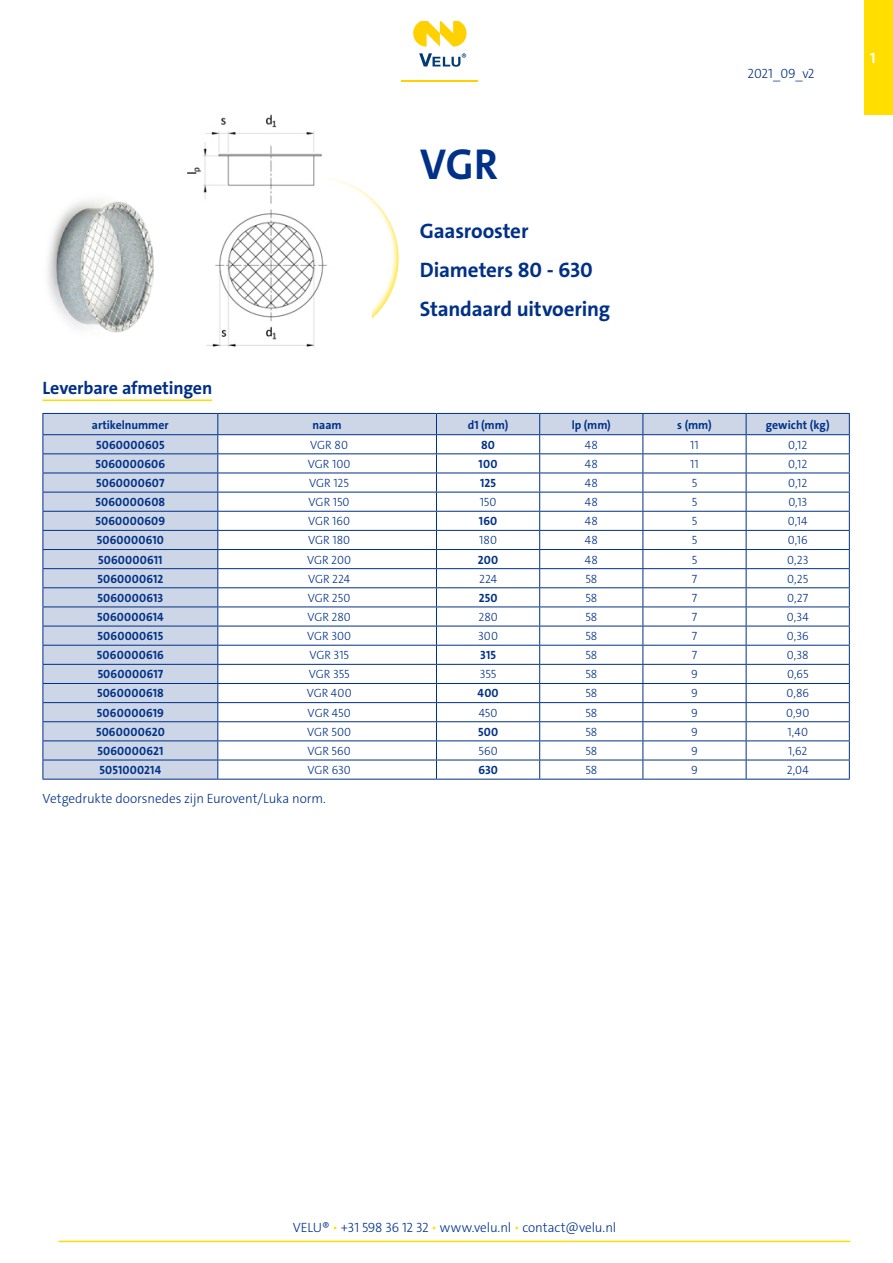
<style>
.page{position:relative;width:893px;height:1263px;background:#fff}
.page>*{position:absolute;margin:0;border:0;box-sizing:border-box;transform-origin:0 0}
.t1{font:700 43.5px "The Sans C4 s";color:#003087;scale:.95 1}
.t2{font:700 21px/39px "The Sans C4 s";letter-spacing:-.01em;color:#003087}
.t3{font:700 18px "The Sans C4 s";letter-spacing:-.01em;color:#003087}
.t4{font:700 15px "The Sans C4 s";color:#fff}
.t5{font:300 13.5px "The Sans C4 s";letter-spacing:-.005em;color:#003087}
.t6{font:300 12px "The Sans C4 s";color:#003087}
.t7{font:700 12px "The Sans C4 s";letter-spacing:.015em;color:#003087}
.t8{font:700 12px "The Sans C4 s";letter-spacing:-.005em;color:#003087}
.s1{color:#ffde00}
</style>
<div class="page">
<hr style="left:401px;top:80px;width:77px;height:2px;background:#ffd100">
<svg style="left:419px;top:53px;width:47px;height:14px"></svg>
<svg style="left:413px;top:21px;width:54px;height:26px"></svg>
<hr style="left:58px;top:1241px;width:792px;height:1px;background:#ffde00">
<div style="left:223px;top:167px;width:189px;height:174px;background:#ffde00;opacity:.75"></div>
<div style="left:0;top:218px;width:372px;height:128px;background:#fff"></div>
<div style="left:864px;top:0;width:29px;height:115px;background:#ffde00"></div>
<hr style="left:43px;top:399px;width:169px;height:2px;background:#ffde00">
<svg style="left:43px;top:413px;width:807px;height:366px"></svg>
<hr style="left:43px;top:779px;width:175px;height:1px;background:#003087">
<hr style="left:218px;top:779px;width:218px;height:1px;background:#003087">
<hr style="left:436px;top:779px;width:104px;height:1px;background:#003087">
<hr style="left:540px;top:779px;width:103px;height:1px;background:#003087">
<hr style="left:643px;top:779px;width:103px;height:1px;background:#003087">
<hr style="left:746px;top:779px;width:104px;height:1px;background:#003087">
<img style="left:206px;top:202px;width:128px;height:146px">
<img style="left:187px;top:114px;width:140px;height:93px">
<img style="left:47px;top:199px;width:107px;height:134px">
<h3 class="t3" style="left:43px;top:376px;width:171px">Leverbare afmetingen</h3>
<h1 class="t1" style="left:420px;top:136px;width:83px">VGR</h1>
<h2 class="t2" style="left:420px;top:211px;width:192px">Gaasrooster<br>Diameters 80 - 630<br>Standaard uitvoering</h2>
<p class="t5" style="left:748px;top:65px;width:68px">2021_09_v2</p>
<p class="t8" style="left:92px;top:417px;width:78px">artikelnummer</p>
<p class="t7" style="left:313px;top:417px;width:31px">naam</p>
<p class="t7" style="left:468px;top:417px;width:42px">d1 (mm)</p>
<p class="t7" style="left:572px;top:417px;width:41px">lp (mm)</p>
<p class="t7" style="left:677px;top:417px;width:36px">s (mm)</p>
<p class="t7" style="left:766px;top:417px;width:65px">gewicht (kg)</p>
<p class="t7" style="left:96px;top:437px;width:70px">5060000605</p>
<p class="t6" style="left:310px;top:437px;width:39px">VGR 80</p>
<p class="t7" style="left:481px;top:437px;width:15px">80</p>
<p class="t6" style="left:585px;top:437px;width:15px">48</p>
<p class="t6" style="left:690px;top:437px;width:10px">11</p>
<p class="t6" style="left:788px;top:437px;width:21px">0,12</p>
<p class="t7" style="left:95px;top:456px;width:71px">5060000606</p>
<p class="t6" style="left:308px;top:456px;width:44px">VGR 100</p>
<p class="t7" style="left:479px;top:456px;width:20px">100</p>
<p class="t6" style="left:585px;top:456px;width:15px">48</p>
<p class="t6" style="left:690px;top:456px;width:10px">11</p>
<p class="t6" style="left:788px;top:456px;width:21px">0,12</p>
<p class="t7" style="left:96px;top:475px;width:70px">5060000607</p>
<p class="t6" style="left:309px;top:475px;width:41px">VGR 125</p>
<p class="t7" style="left:480px;top:475px;width:17px">125</p>
<p class="t6" style="left:585px;top:475px;width:15px">48</p>
<p class="t6" style="left:692px;top:475px;width:7px">5</p>
<p class="t6" style="left:788px;top:475px;width:21px">0,12</p>
<p class="t7" style="left:95px;top:494px;width:71px">5060000608</p>
<p class="t6" style="left:309px;top:494px;width:43px">VGR 150</p>
<p class="t6" style="left:480px;top:494px;width:18px">150</p>
<p class="t6" style="left:585px;top:494px;width:15px">48</p>
<p class="t6" style="left:692px;top:494px;width:7px">5</p>
<p class="t6" style="left:788px;top:494px;width:20px">0,13</p>
<p class="t7" style="left:95px;top:513px;width:71px">5060000609</p>
<p class="t6" style="left:308px;top:513px;width:44px">VGR 160</p>
<p class="t7" style="left:479px;top:513px;width:20px">160</p>
<p class="t6" style="left:585px;top:513px;width:15px">48</p>
<p class="t6" style="left:692px;top:513px;width:7px">5</p>
<p class="t6" style="left:788px;top:513px;width:21px">0,14</p>
<p class="t7" style="left:97px;top:533px;width:69px">5060000610</p>
<p class="t6" style="left:308px;top:533px;width:44px">VGR 180</p>
<p class="t6" style="left:479px;top:533px;width:19px">180</p>
<p class="t6" style="left:585px;top:533px;width:15px">48</p>
<p class="t6" style="left:692px;top:533px;width:7px">5</p>
<p class="t6" style="left:788px;top:533px;width:21px">0,16</p>
<p class="t7" style="left:98px;top:552px;width:66px">5060000611</p>
<p class="t6" style="left:307px;top:552px;width:46px">VGR 200</p>
<p class="t7" style="left:478px;top:552px;width:22px">200</p>
<p class="t6" style="left:585px;top:552px;width:15px">48</p>
<p class="t6" style="left:692px;top:552px;width:7px">5</p>
<p class="t6" style="left:787px;top:552px;width:23px">0,23</p>
<p class="t7" style="left:97px;top:571px;width:67px">5060000612</p>
<p class="t6" style="left:308px;top:571px;width:44px">VGR 224</p>
<p class="t6" style="left:479px;top:571px;width:20px">224</p>
<p class="t6" style="left:585px;top:571px;width:14px">58</p>
<p class="t6" style="left:692px;top:571px;width:7px">7</p>
<p class="t6" style="left:787px;top:571px;width:23px">0,25</p>
<p class="t7" style="left:97px;top:590px;width:67px">5060000613</p>
<p class="t6" style="left:308px;top:590px;width:44px">VGR 250</p>
<p class="t7" style="left:479px;top:590px;width:20px">250</p>
<p class="t6" style="left:585px;top:590px;width:14px">58</p>
<p class="t6" style="left:692px;top:590px;width:7px">7</p>
<p class="t6" style="left:787px;top:590px;width:22px">0,27</p>
<p class="t7" style="left:97px;top:609px;width:68px">5060000614</p>
<p class="t6" style="left:307px;top:609px;width:45px">VGR 280</p>
<p class="t6" style="left:478px;top:609px;width:21px">280</p>
<p class="t6" style="left:585px;top:609px;width:14px">58</p>
<p class="t6" style="left:692px;top:609px;width:7px">7</p>
<p class="t6" style="left:787px;top:609px;width:23px">0,34</p>
<p class="t7" style="left:98px;top:628px;width:67px">5060000615</p>
<p class="t6" style="left:307px;top:628px;width:46px">VGR 300</p>
<p class="t6" style="left:478px;top:628px;width:21px">300</p>
<p class="t6" style="left:585px;top:628px;width:14px">58</p>
<p class="t6" style="left:692px;top:628px;width:7px">7</p>
<p class="t6" style="left:787px;top:628px;width:23px">0,36</p>
<p class="t7" style="left:97px;top:647px;width:68px">5060000616</p>
<p class="t6" style="left:309px;top:647px;width:41px">VGR 315</p>
<p class="t7" style="left:480px;top:647px;width:17px">315</p>
<p class="t6" style="left:585px;top:647px;width:14px">58</p>
<p class="t6" style="left:692px;top:647px;width:7px">7</p>
<p class="t6" style="left:787px;top:647px;width:23px">0,38</p>
<p class="t7" style="left:98px;top:666px;width:67px">5060000617</p>
<p class="t6" style="left:309px;top:666px;width:42px">VGR 355</p>
<p class="t6" style="left:480px;top:666px;width:18px">355</p>
<p class="t6" style="left:585px;top:666px;width:14px">58</p>
<p class="t6" style="left:691px;top:666px;width:8px">9</p>
<p class="t6" style="left:787px;top:666px;width:23px">0,65</p>
<p class="t7" style="left:97px;top:686px;width:68px">5060000618</p>
<p class="t6" style="left:307px;top:686px;width:46px">VGR 400</p>
<p class="t7" style="left:478px;top:686px;width:23px">400</p>
<p class="t6" style="left:585px;top:686px;width:14px">58</p>
<p class="t6" style="left:691px;top:686px;width:8px">9</p>
<p class="t6" style="left:786px;top:686px;width:24px">0,86</p>
<p class="t7" style="left:97px;top:705px;width:68px">5060000619</p>
<p class="t6" style="left:308px;top:705px;width:45px">VGR 450</p>
<p class="t6" style="left:479px;top:705px;width:20px">450</p>
<p class="t6" style="left:585px;top:705px;width:14px">58</p>
<p class="t6" style="left:691px;top:705px;width:8px">9</p>
<p class="t6" style="left:786px;top:705px;width:25px">0,90</p>
<p class="t7" style="left:96px;top:724px;width:70px">5060000620</p>
<p class="t6" style="left:307px;top:724px;width:46px">VGR 500</p>
<p class="t7" style="left:478px;top:724px;width:22px">500</p>
<p class="t6" style="left:585px;top:724px;width:14px">58</p>
<p class="t6" style="left:691px;top:724px;width:8px">9</p>
<p class="t6" style="left:788px;top:724px;width:22px">1,40</p>
<p class="t7" style="left:97px;top:743px;width:68px">5060000621</p>
<p class="t6" style="left:307px;top:743px;width:45px">VGR 560</p>
<p class="t6" style="left:478px;top:743px;width:21px">560</p>
<p class="t6" style="left:585px;top:743px;width:14px">58</p>
<p class="t6" style="left:691px;top:743px;width:8px">9</p>
<p class="t6" style="left:788px;top:743px;width:21px">1,62</p>
<p class="t7" style="left:100px;top:762px;width:63px">5051000214</p>
<p class="t6" style="left:307px;top:762px;width:45px">VGR 630</p>
<p class="t7" style="left:478px;top:762px;width:21px">630</p>
<p class="t6" style="left:585px;top:762px;width:14px">58</p>
<p class="t6" style="left:691px;top:762px;width:8px">9</p>
<p class="t6" style="left:787px;top:762px;width:24px">2,04</p>
<p class="t5" style="left:43px;top:790px;width:285px">Vetgedrukte doorsnedes zijn Eurovent/Luka norm.</p>
<p class="t4" style="left:870px;top:48px;width:7px">1</p>
<p class="t5" style="left:293px;top:1219px;width:325px">VELU® <span class="s1">•</span> +31 598 36 12 32 <span class="s1">•</span> www.velu.nl <span class="s1">•</span> contact@velu.nl</p>
</div>
